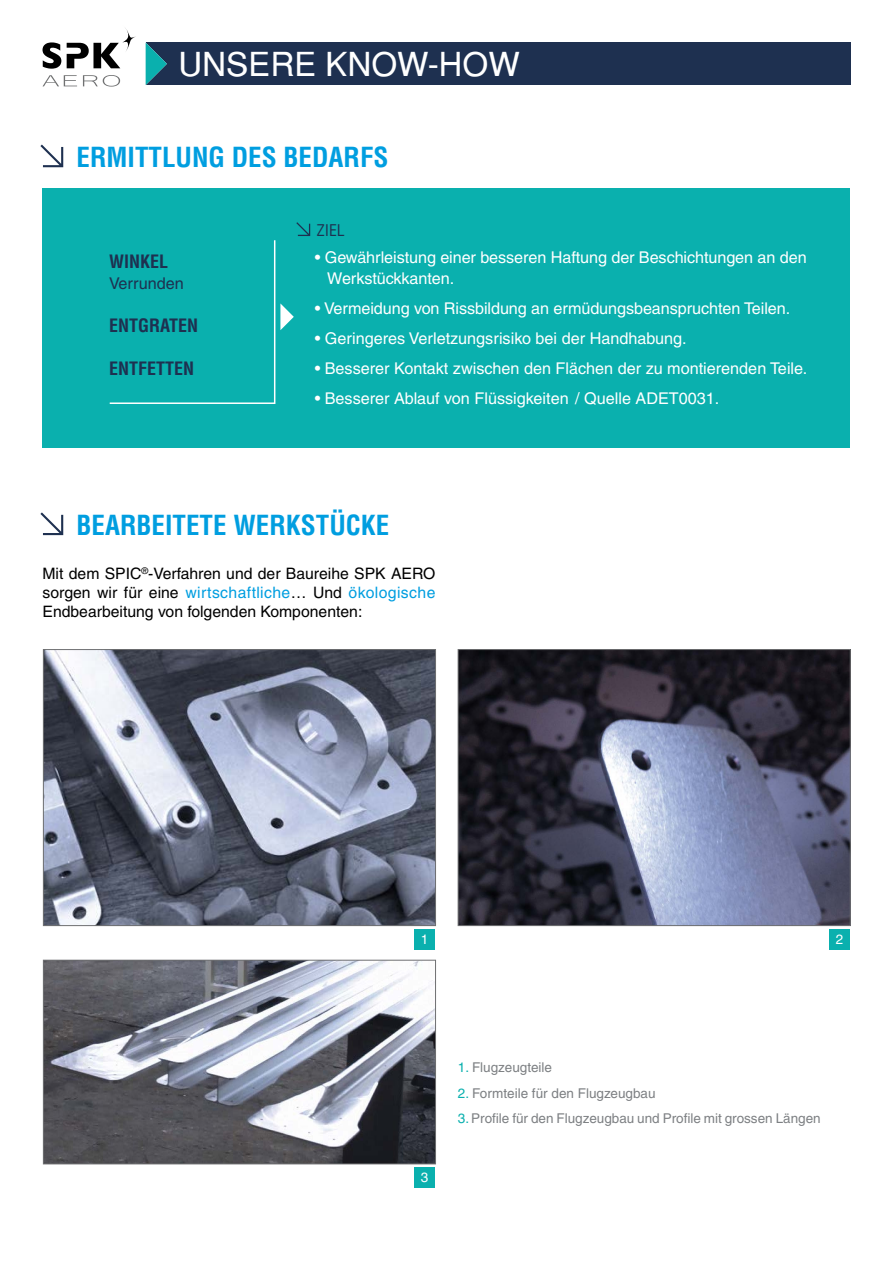
<style>
.page{position:relative;width:893px;height:1263px;background:#fff}
.page>*{position:absolute;margin:0;border:0;box-sizing:border-box;transform-origin:0 0}
.t1{font:33px "Helvetica";color:#fff}
.t2{font:700 condensed 27px "Helvetica LT Pro";color:#009ee0}
.t3{font:700 condensed 18px "Helvetica LT Pro";color:#1e3050}
.t4{font:16.2px/21px "Helvetica LT Pro";color:#fff}
.t5{font:16.2px "Helvetica LT Pro";color:#1e3050}
.t6{font:15.75px/18.8px "Helvetica LT Pro";color:#000;text-align:justify}
.t7{font:condensed 15.75px "Helvetica LT Pro";color:#1e3050}
.t8{font:13.5px "Helvetica LT Pro";color:#7d8083}
.t9{font:13.5px "Helvetica LT Pro";color:#fff}
.s1{color:#009ee0}
.s2{color:#0ab0ae}
</style>
<div class="page">
<svg style="left:43px;top:42px;width:18px;height:27px"></svg>
<svg style="left:67px;top:28px;width:69px;height:40px"></svg>
<svg style="left:43px;top:75px;width:34px;height:11px"></svg>
<svg style="left:83px;top:75px;width:37px;height:12px"></svg>
<div style="left:415px;top:929px;width:20px;height:20px;background:#0ab0ae"></div>
<div style="left:829px;top:929px;width:20px;height:20px;background:#0ab0ae"></div>
<div style="left:415px;top:1167px;width:20px;height:21px;background:#0ab0ae"></div>
<img style="left:45px;top:651px;width:389px;height:273px">
<div style="left:43px;top:649px;width:393px;height:277px;border:1px solid #6e6f71"></div>
<img style="left:45px;top:962px;width:389px;height:200px">
<div style="left:43px;top:960px;width:393px;height:204px;border:1px solid #6e6f71"></div>
<div style="left:146px;top:43px;width:704px;height:42px;background:#1e3050"></div>
<svg style="left:146px;top:43px;width:21px;height:42px"></svg>
<svg style="left:40px;top:145px;width:23px;height:22px"></svg>
<svg style="left:40px;top:512px;width:23px;height:23px"></svg>
<div style="left:42px;top:188px;width:808px;height:260px;background:#0ab0ae"></div>
<img style="left:460px;top:651px;width:388px;height:273px">
<div style="left:458px;top:649px;width:392px;height:277px;border:1px solid #6e6f71"></div>
<svg style="left:109px;top:222px;width:201px;height:182px"></svg>
<h1 class="t1" style="left:178px;top:44px;width:343px">U NSERE KNOW-HOW</h1>
<h2 class="t2" style="left:77px;top:139px;width:314px">ERMITTLUNG DES BEDARFS</h2>
<p class="t3" style="left:109px;top:249px;width:59px">WINKEL</p>
<p class="t5" style="left:109px;top:274px;width:76px">Verrunden</p>
<p class="t3" style="left:109px;top:314px;width:91px">ENTGRATEN</p>
<p class="t3" style="left:109px;top:357px;width:86px">ENTFETTEN</p>
<p class="t7" style="left:317px;top:220px;width:30px">ziel</p>
<p class="t4" style="left:327px;top:246px;width:481px;text-indent:-13px">• Gewährleistung einer besseren Haftung der Beschichtungen an den<br>Werkstückkanten.</p>
<p class="t4" style="left:315px;top:297px;width:477px">• Vermeidung von Rissbildung an ermüdungsbeanspruchten Teilen.</p>
<p class="t4" style="left:315px;top:327px;width:373px">• Geringeres Verletzungsrisiko bei der Handhabung.</p>
<p class="t4" style="left:315px;top:357px;width:494px">• Besserer Kontakt zwischen den Flächen der zu montierenden Teile.</p>
<p class="t4" style="left:315px;top:387px;width:406px">• Besserer Ablauf von Flüssigkeiten / Quelle ADET0031.</p>
<h2 class="t2" style="left:77px;top:507px;width:314px">BEARBEITETE WERKSTÜCKE</h2>
<p class="t6" style="left:43px;top:564px;width:394px">Mit dem SPIC<sup>®</sup>-Verfahren und der Baureihe SPK AERO sorgen wir für eine <span class="s1">wirtschaftliche</span>… Und <span class="s1">ökologische </span>Endbearbeitung von folgenden Komponenten:</p>
<p class="t9" style="left:421px;top:931px;width:9px">1</p>
<p class="t9" style="left:836px;top:931px;width:9px">2</p>
<p class="t9" style="left:421px;top:1169px;width:9px">3</p>
<p class="t8" style="left:458px;top:1060px;width:96px"><span class="s2">1.</span> Flugzeugteile</p>
<p class="t8" style="left:458px;top:1085px;width:199px"><span class="s2">2.</span> Formteile für den Flugzeugbau</p>
<p class="t8" style="left:458px;top:1111px;width:364px"><span class="s2">3.</span> Profile für den Flugzeugbau und Profile mit grossen Längen</p>
</div>
